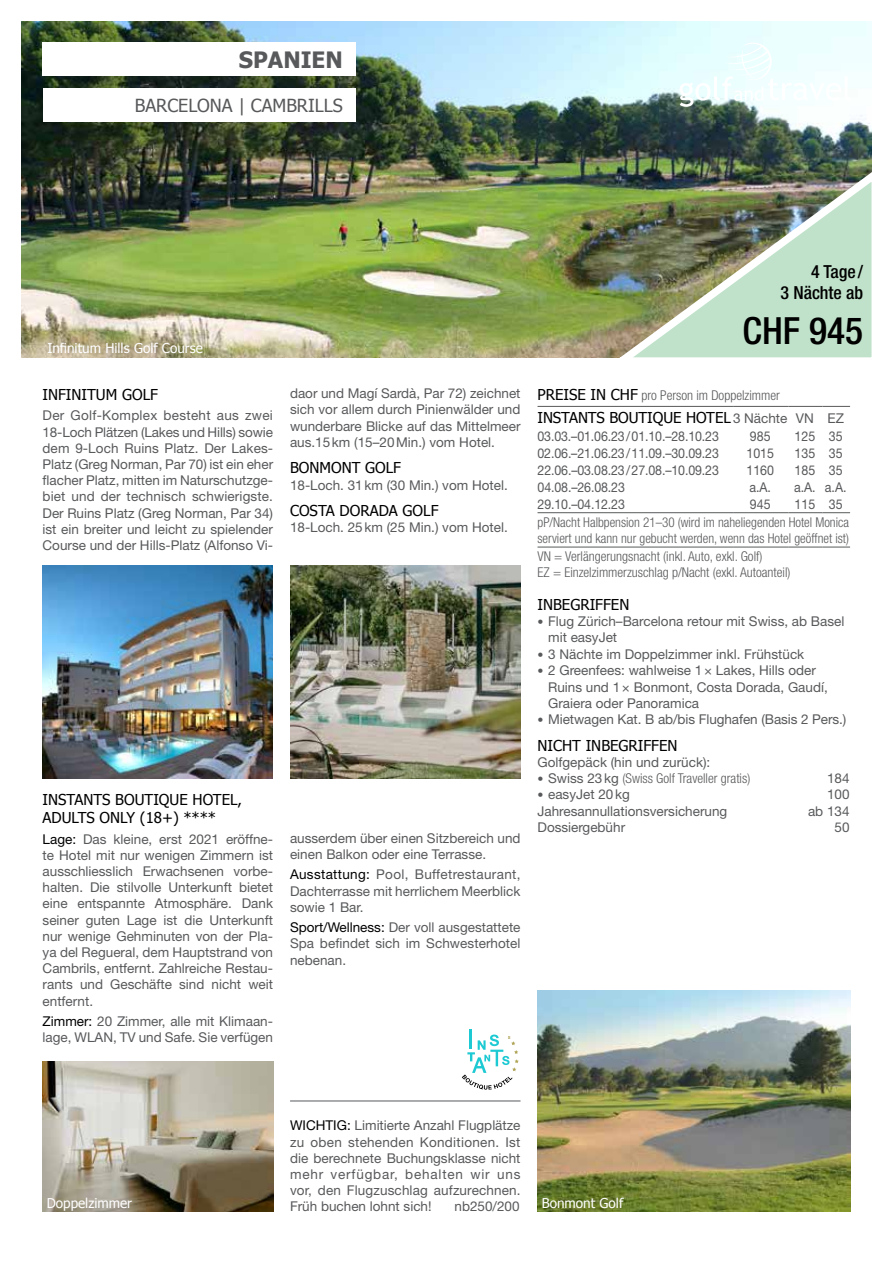
<style>
.page{position:relative;width:893px;height:1263px;background:#fff}
.page>*{position:absolute;margin:0;border:0;box-sizing:border-box;transform-origin:0 0}
.t1{font:500 condensed 37.5px "Helvetica Neue LT Pro";color:#000}
.t2{font:700 22.5px "Tahoma";color:#58595b}
.t3{font:18px "Tahoma";color:#58595b}
.t4{font:500 condensed 18px/21.6px "Helvetica Neue LT Pro";color:#000;text-align:right}
.t5{font:15px/18px "Tahoma";color:#000}
.t6{font:13.5px/16.2px "Helvetica Neue LT Pro";color:#58595b;text-align:justify}
.t7{font:300 condensed 13.5px/16.2px "Helvetica Neue LT Pro";color:#58595b}
.t8{font:13.5px "Helvetica Neue LT Pro";color:#58595b;scale:.92 1}
.t9{font:13.5px "Tahoma";color:#fff}
.s1{color:#000}
.s2{font-family:"Tahoma";font-weight:400;font-stretch:normal;font-size:15px;color:#000}
.s3{font-family:"Helvetica Neue LT Pro";font-size:13.5px;color:#58595b}
.s4{font-size:12px}
.s5{font-weight:400;font-stretch:normal;font-size:12px}
.s6{font-weight:400;font-stretch:normal}
</style>
<div class="page">
<img style="left:21px;top:21px;width:851px;height:336px">
<img style="left:43px;top:566px;width:230px;height:212px">
<img style="left:43px;top:1061px;width:230px;height:151px">
<img style="left:290px;top:566px;width:230px;height:212px">
<img style="left:611px;top:159px;width:261px;height:199px">
<svg style="left:679px;top:43px;width:171px;height:63px"></svg>
<hr style="left:469px;top:1029px;width:3px;height:19px;background:#1dcad3">
<svg style="left:462px;top:1034px;width:57px;height:56px"></svg>
<div style="left:43px;top:43px;width:313px;height:33px;background:#fff"></div>
<div style="left:43px;top:89px;width:313px;height:33px;background:#fff"></div>
<hr style="left:290px;top:1100px;width:230px;height:1px;background:#58595b">
<hr style="left:537px;top:406px;width:196px;height:1px;background:#58595b">
<hr style="left:733px;top:406px;width:55px;height:1px;background:#58595b">
<hr style="left:788px;top:406px;width:34px;height:1px;background:#58595b">
<svg style="left:822px;top:406px;width:28px;height:1px"></svg>
<hr style="left:537px;top:512px;width:196px;height:1px;background:#58595b">
<hr style="left:733px;top:512px;width:55px;height:1px;background:#58595b">
<hr style="left:788px;top:512px;width:34px;height:1px;background:#58595b">
<svg style="left:822px;top:512px;width:28px;height:1px"></svg>
<hr style="left:537px;top:547px;width:196px;height:1px;background:#58595b">
<hr style="left:733px;top:547px;width:55px;height:1px;background:#58595b">
<hr style="left:788px;top:547px;width:34px;height:1px;background:#58595b">
<svg style="left:822px;top:547px;width:28px;height:1px"></svg>
<img style="left:537px;top:990px;width:313px;height:222px">
<h2 class="t2" style="left:239px;top:44px;width:105px">SPANIEN</h2>
<h3 class="t3" style="left:135px;top:94px;width:209px">BARCELONA | CAMBRILLS</h3>
<p class="t9" style="left:47px;top:339px;width:157px">Infinitum Hills Golf Course</p>
<p class="t5" style="left:43px;top:385px;width:117px">INFINITUM GOLF</p>
<p class="t6" style="left:43px;top:407px;width:232px">Der Golf-Komplex besteht aus zwei 18-Loch Plätzen (Lakes und Hills) sowie dem 9-Loch Ruins Platz. Der Lakes-Platz (Greg Norman, Par 70) ist ein eher flacher Platz, mitten im Naturschutzge&shy;biet und der technisch schwierigste.<br>Der Ruins Platz (Greg Norman, Par 34) ist ein breiter und leicht zu spielender Course und der Hills-Platz (Alfonso Vi-</p>
<p class="t6" style="left:290px;top:385px;width:232px">daor und Magí Sardà, Par 72) zeichnet sich vor allem durch Pinienwälder und wunderbare Blicke auf das Mittelmeer aus.15 km (15–20 Min.) vom Hotel.</p>
<p class="t5" style="left:290px;top:458px;width:113px">BONMONT GOLF</p>
<p class="t6" style="left:290px;top:476px;width:219px">18-Loch. 31 km (30 Min.) vom Hotel.</p>
<p class="t5" style="left:290px;top:501px;width:150px">COSTA DORADA GOLF</p>
<p class="t6" style="left:290px;top:519px;width:219px">18-Loch. 25 km (25 Min.) vom Hotel.</p>
<p class="t5" style="left:43px;top:790px;width:201px">INSTANTS BOUTIQUE HOTEL,<br>ADULTS ONLY (18+) ****</p>
<p class="t6" style="left:43px;top:830px;width:232px"><span class="s1">Lage:</span> Das kleine, erst 2021 eröffne&shy;te Hotel mit nur wenigen Zimmern ist ausschliesslich Erwachsenen vorbe&shy;halten. Die stilvolle Unterkunft bietet eine entspannte Atmosphäre. Dank seiner guten Lage ist die Unterkunft nur wenige Gehminuten von der Pla&shy;ya del Regueral, dem Hauptstrand von Cambrils, entfernt. Zahlreiche Restau&shy;rants und Geschäfte sind nicht weit entfernt.</p>
<p class="t6" style="left:43px;top:1013px;width:232px"><span class="s1">Zimmer:</span> 20 Zimmer, alle mit Klimaan&shy;lage, WLAN, TV und Safe. Sie verfügen</p>
<p class="t6" style="left:290px;top:829px;width:232px">ausserdem über einen Sitzbereich und einen Balkon oder eine Terrasse.</p>
<p class="t6" style="left:290px;top:866px;width:232px"><span class="s1">Ausstattung:</span> Pool, Buffetrestaurant, Dachterrasse mit herrlichem Meerblick sowie 1 Bar.</p>
<p class="t6" style="left:290px;top:919px;width:232px"><span class="s1">Sport/Wellness:</span> Der voll ausgestattete Spa befindet sich im Schwesterhotel nebenan.</p>
<h3 class="t4" style="left:780px;top:260px;width:84px">4 Tage /<br>3 Nächte ab</h3>
<h1 class="t1" style="left:743px;top:309px;width:122px">CHF 945</h1>
<p class="t7" style="left:537px;top:387px;width:244px"><span class="s2">PREISE IN CHF</span> pro Person im Doppelzimmer</p>
<p class="t5" style="left:537px;top:408px;width:308px">INSTANTS BOUTIQUE HOTEL <span class="s3">3 Nächte VN EZ</span></p>
<p class="t8" style="left:537px;top:428px;width:199px">03.03.–01.06.23 / 01.10.–28.10.23</p>
<p class="t8" style="left:750px;top:428px;width:24px">985</p>
<p class="t8" style="left:794px;top:428px;width:54px">125 35</p>
<p class="t8" style="left:537px;top:445px;width:199px">02.06.–21.06.23 / 11.09.–30.09.23</p>
<p class="t8" style="left:746px;top:445px;width:32px">1015</p>
<p class="t8" style="left:794px;top:445px;width:54px">135 35</p>
<p class="t8" style="left:538px;top:462px;width:199px">22.06.–03.08.23 / 27.08.–10.09.23</p>
<p class="t8" style="left:746px;top:462px;width:32px">1160</p>
<p class="t8" style="left:795px;top:462px;width:54px">185 35</p>
<p class="t8" style="left:538px;top:479px;width:96px">04.08.–26.08.23</p>
<p class="t8" style="left:749px;top:479px;width:25px">a.A.</p>
<p class="t8" style="left:794px;top:479px;width:59px">a.A. a.A.</p>
<p class="t8" style="left:538px;top:496px;width:96px">29.10.–04.12.23</p>
<p class="t8" style="left:750px;top:496px;width:24px">945</p>
<p class="t8" style="left:795px;top:496px;width:54px">115 35</p>
<p class="t7" style="left:537px;top:514px;width:313px">pP/Nacht Halbpension 21–30 (wird im naheliegenden Hotel Monica serviert und kann nur gebucht werden, wenn das Hotel geöffnet ist)</p>
<p class="t7" style="left:537px;top:548px;width:254px">VN = Verlängerungsnacht (inkl. Auto, exkl. Golf)<br>EZ = Einzelzimmerzuschlag p/Nacht (exkl. Autoanteil)</p>
<p class="t5" style="left:537px;top:595px;width:93px">INBEGRIFFEN</p>
<p class="t6" style="left:548px;top:613px;width:298px;text-indent:-11px"><span class="s4">•</span> Flug Zürich–Barcelona retour mit Swiss, ab Basel mit easyJet</p>
<p class="t6" style="left:537px;top:646px;width:268px"><span class="s4">•</span> 3 Nächte im Doppelzimmer inkl. Frühstück</p>
<p class="t6" style="left:548px;top:662px;width:281px;text-align:left;text-indent:-11px"><span class="s4">•</span> 2 Greenfees: wahlweise 1 × Lakes, Hills oder<br>Ruins und 1 × Bonmont, Costa Dorada, Gaudí,<br>Graiera oder Panoramica</p>
<p class="t6" style="left:537px;top:711px;width:310px"><span class="s4">•</span> Mietwagen Kat. B ab/bis Flughafen (Basis 2 Pers.)</p>
<p class="t5" style="left:537px;top:735px;width:142px">NICHT INBEGRIFFEN</p>
<p class="t6" style="left:537px;top:753px;width:174px">Golfgepäck (hin und zurück):</p>
<p class="t7" style="left:537px;top:770px;width:214px"><span class="s5">•</span> <span class="s6">Swiss 23 kg</span> (Swiss Golf Traveller gratis)</p>
<p class="t6" style="left:827px;top:770px;width:24px">184</p>
<p class="t6" style="left:537px;top:786px;width:94px"><span class="s4">•</span> easyJet 20 kg</p>
<p class="t6" style="left:827px;top:786px;width:24px">100</p>
<p class="t6" style="left:537px;top:802px;width:191px">Jahresannullationsversicherung</p>
<p class="t6" style="left:808px;top:802px;width:43px">ab 134</p>
<p class="t6" style="left:537px;top:819px;width:89px">Dossiergebühr</p>
<p class="t6" style="left:834px;top:819px;width:17px">50</p>
<p class="t6" style="left:290px;top:1117px;width:232px"><span class="s1">WICHTIG:</span> Limitierte Anzahl Flugplätze zu oben stehenden Konditionen. Ist die berechnete Buchungsklasse nicht mehr verfügbar, behalten wir uns vor, den Flugzuschlag aufzurechnen.<br>Früh buchen lohnt sich!</p>
<p class="t9" style="left:47px;top:1194px;width:87px">Doppelzimmer</p>
<p class="t9" style="left:542px;top:1194px;width:83px">Bonmont Golf</p>
<p class="t6" style="left:454px;top:1198px;width:67px">nb250/200</p>
</div>
